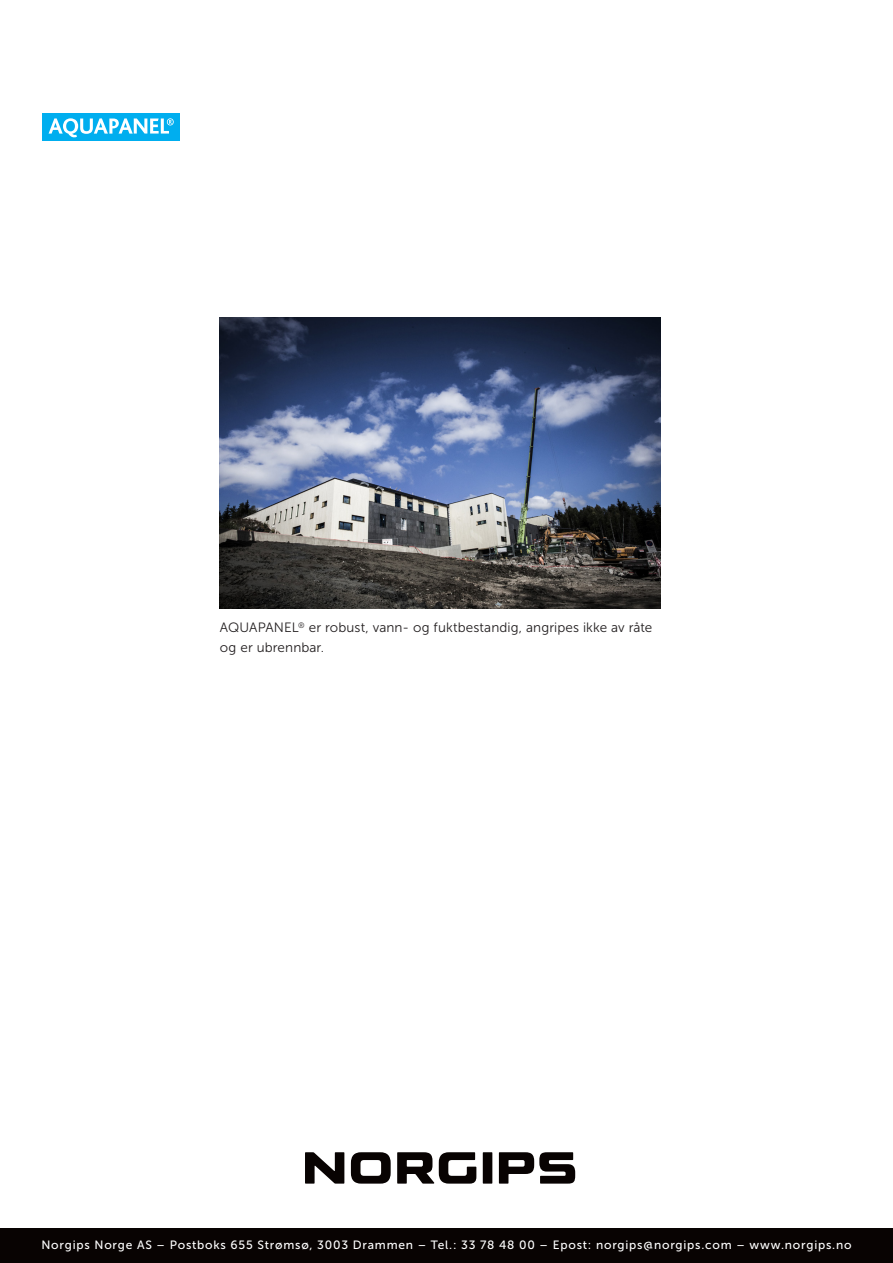
<style>
.page{position:relative;width:893px;height:1263px;background:#fff}
.page>*{position:absolute;margin:0;border:0;box-sizing:border-box;transform-origin:0 0}
.t1{font:13.5px/19.5px "Museo Sans 300";letter-spacing:.01em;color:#231f20}
.t2{font:12px "Museo Sans 500";letter-spacing:.02em;color:#fff}
.t3{font:12px "Museo Sans 500";letter-spacing:.065em;color:#fff}
</style>
<div class="page">
<svg style="left:305px;top:1152px;width:39px;height:31px"></svg>
<div style="left:483px;top:1152px;width:9px;height:31px;background:#080302"></div>
<svg style="left:351px;top:1152px;width:40px;height:31px"></svg>
<svg style="left:499px;top:1152px;width:76px;height:31px"></svg>
<svg style="left:397px;top:1152px;width:79px;height:31px"></svg>
<div style="left:0;top:1229px;width:893px;height:34px;background:#080302"></div>
<div style="left:43px;top:113px;width:137px;height:28px;background:#00aeef"></div>
<svg style="left:49px;top:118px;width:125px;height:19px"></svg>
<img style="left:220px;top:317px;width:440px;height:291px">
<p class="t1" style="left:220px;top:618px;width:434px">AQUAPANEL<sup>®</sup> er robust, vann- og fuktbestandig, angripes ikke av råte og er ubrennbar.</p>
<p class="t3" style="left:41px;top:1238px;width:398px">Norgips Norge AS – Postboks 655 Strømsø, 30 3 Drammen – T</p>
<p class="t3" style="left:461px;top:1238px;width:392px">33 78 48 0 – Epost: norgips@norgips.com – www.norgips.no</p>
<p class="t2" style="left:73px;top:1238px;width:748px">Norgips Norge AS – Postboks 655 Strømsø, 3003 Drammen – Tel.: 33 78 48 00 – Epost: norgips@norgips.com – www.norgips.no</p>
</div>
